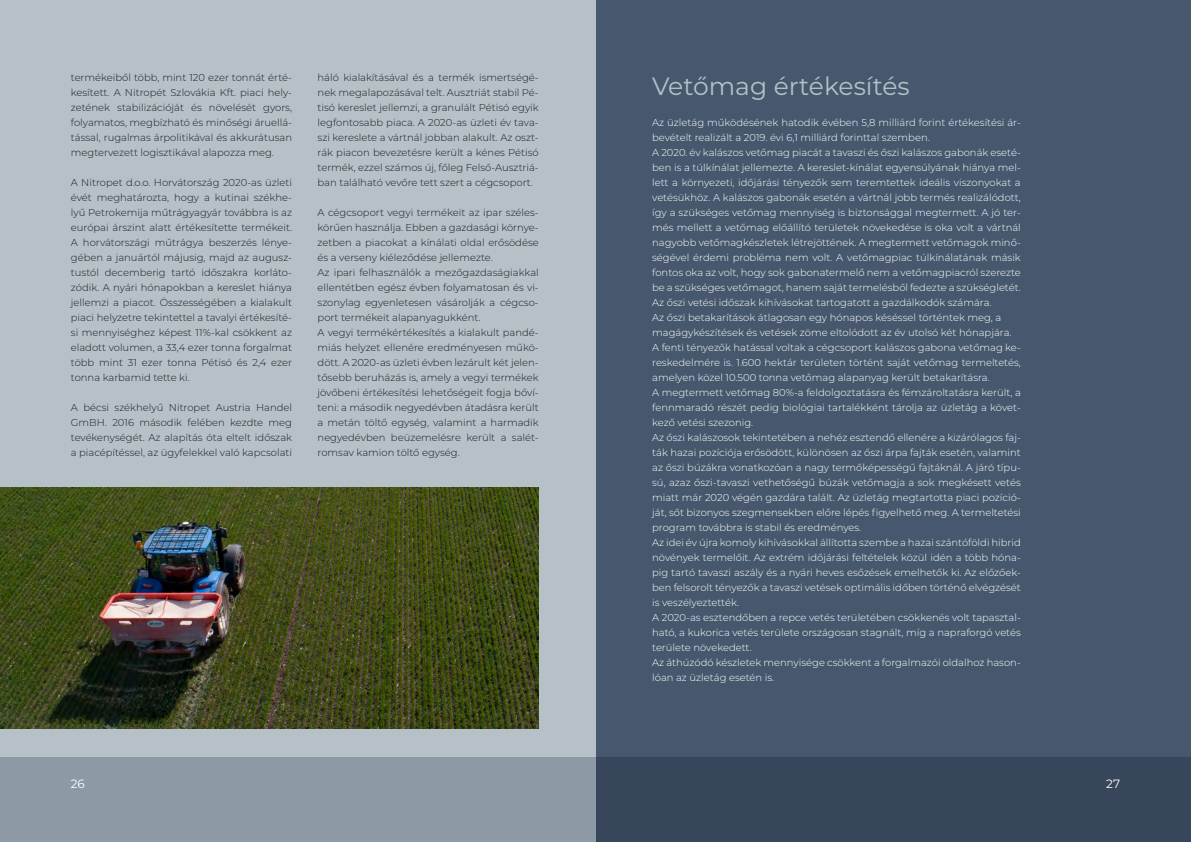
<style>
.page{position:relative;width:1191px;height:842px;background:#fff}
.page>*{position:absolute;margin:0;border:0;box-sizing:border-box;transform-origin:0 0}
.t1{font:25px "Montserrat";color:#b5c0c7}
.t2{font:12px "Montserrat";color:#fff}
.t3{font:300 10px/15px "Montserrat";color:#fff}
.t4{font:300 10px/15px "Montserrat";color:#1b1c20;text-align:justify}
</style>
<div class="page">
<div style="left:595px;top:0;width:596px;height:842px;background:#47586e"></div>
<div style="left:0;top:0;width:595px;height:842px;background:#b5c0c7"></div>
<svg style="left:0;top:757px;width:1191px;height:85px;background:#627080"></svg>
<img style="left:0;top:488px;width:539px;height:241px">
<p class="t4" style="left:71px;top:69px;width:223px">termékeiből több, mint 120 ezer tonnát érté&shy;kesített. A Nitropét Szlovákia Kft. piaci hely&shy;zetének stabilizációját és növelését gyors, folyamatos, megbízható és minőségi áruellá&shy;tással, rugalmas árpolitikával és akkurátusan megtervezett logisztikával alapozza meg.</p>
<p class="t4" style="left:71px;top:174px;width:223px">A Nitropet d.o.o. Horvátország 2020-as üzleti évét meghatározta, hogy a kutinai székhe&shy;lyű Petrokemija műtrágyagyár továbbra is az európai árszint alatt értékesítette termékeit.<br>A horvátországi műtrágya beszerzés lénye&shy;gében a januártól májusig, majd az augusz&shy;tustól decemberig tartó időszakra korláto&shy;zódik. A nyári hónapokban a kereslet hiánya jellemzi a piacot. Összességében a kialakult piaci helyzetre tekintettel a tavalyi értékesíté&shy;si mennyiséghez képest 11%-kal csökkent az eladott volumen, a 33,4 ezer tonna forgalmat több mint 31 ezer tonna Pétisó és 2,4 ezer tonna karbamid tette ki.</p>
<p class="t4" style="left:71px;top:399px;width:223px">A bécsi székhelyű Nitropet Austria Handel GmBH. 2016 második felében kezdte meg tevékenységét. Az alapítás óta eltelt időszak a piacépítéssel, az ügyfelekkel való kapcsolati</p>
<p class="t4" style="left:317px;top:69px;width:223px">háló kialakításával és a termék ismertségé&shy;nek megalapozásával telt. Ausztriát stabil Pé&shy;tisó kereslet jellemzi, a granulált Pétisó egyik legfontosabb piaca. A 2020-as üzleti év tava&shy;szi kereslete a vártnál jobban alakult. Az oszt&shy;rák piacon bevezetésre került a kénes Pétisó termék, ezzel számos új, főleg Felső-Ausztriá&shy;ban található vevőre tett szert a cégcsoport.</p>
<p class="t4" style="left:317px;top:204px;width:223px;text-align:left">A cégcsoport vegyi termékeit az ipar széles&shy;körűen használja. Ebben a gazdasági környe&shy;zetben a piacokat a kínálati oldal erősödése és a verseny kiéleződése jellemezte.<br>Az ipari felhasználók a mezőgazdaságiakkal ellentétben egész évben folyamatosan és vi&shy;szonylag egyenletesen vásárolják a cégcso&shy;port termékeit alapanyagukként.<br>A vegyi termékértékesítés a kialakult pandé&shy;miás helyzet ellenére eredményesen műkö&shy;dött. A 2020-as üzleti évben lezárult két jelen&shy;tősebb beruházás is, amely a vegyi termékek jövőbeni értékesítési lehetőségeit fogja bőví&shy;teni: a második negyedévben átadásra került a metán töltő egység, valamint a harmadik negyedévben beüzemelésre került a salét&shy;romsav kamion töltő egység.</p>
<h1 class="t1" style="left:652px;top:69px;width:259px">Vetőmag értékesítés</h1>
<p class="t3" style="left:652px;top:114px;width:370px">Az üzletág működésének hatodik évében 5,8 milliárd forint értékesítési ár&shy;bevételt realizált a 2019. évi 6,1 milliárd forinttal szemben.<br>A 2020. év kalászos vetőmag piacát a tavaszi és őszi kalászos gabonák eseté&shy;ben is a túlkínálat jellemezte. A kereslet-kínálat egyensúlyának hiánya mel&shy;lett a környezeti, időjárási tényezők sem teremtettek ideális viszonyokat a vetésükhöz. A kalászos gabonák esetén a vártnál jobb termés realizálódott, így a szükséges vetőmag mennyiség is biztonsággal megtermett. A jó ter&shy;més mellett a vetőmag előállító területek növekedése is oka volt a vártnál nagyobb vetőmagkészletek létrejöttének. A megtermett vetőmagok minő&shy;ségével érdemi probléma nem volt. A vetőmagpiac túlkínálatának másik fontos oka az volt, hogy sok gabonatermelő nem a vetőmagpiacról szerezte be a szükséges vetőmagot, hanem saját termelésből fedezte a szükségletét.<br>Az őszi vetési időszak kihívásokat tartogatott a gazdálkodók számára.<br>Az őszi betakarítások átlagosan egy hónapos késéssel történtek meg, a magágykészítések és vetések zöme eltolódott az év utolsó két hónapjára.<br>A fenti tényezők hatással voltak a cégcsoport kalászos gabona vetőmag ke&shy;reskedelmére is. 1.600 hektár területen történt saját vetőmag termeltetés, amelyen közel 10.500 tonna vetőmag alapanyag került betakarításra.<br>A megtermett vetőmag 80%-a feldolgoztatásra és fémzároltatásra került, a fennmaradó részét pedig biológiai tartalékként tárolja az üzletág a követ&shy;kező vetési szezonig.<br>Az őszi kalászosok tekintetében a nehéz esztendő ellenére a kizárólagos faj&shy;ták hazai pozíciója erősödött, különösen az őszi árpa fajták esetén, valamint az őszi búzákra vonatkozóan a nagy termőképességű fajtáknál. A járó típu&shy;sú, azaz őszi-tavaszi vethetőségű búzák vetőmagja a sok megkésett vetés miatt már 2020 végén gazdára talált. Az üzletág megtartotta piaci pozíció&shy;ját, sőt bizonyos szegmensekben előre lépés figyelhető meg. A termeltetési program továbbra is stabil és eredményes.<br>Az idei év újra komoly kihívásokkal állította szembe a hazai szántóföldi hibrid növények termelőit. Az extrém időjárási feltételek közül idén a több hóna&shy;pig tartó tavaszi aszály és a nyári heves esőzések emelhetők ki. Az előzőek&shy;ben felsorolt tényezők a tavaszi vetések optimális időben történő elvégzését is veszélyeztették.<br>A 2020-as esztendőben a repce vetés területében csökkenés volt tapasztal&shy;ható, a kukorica vetés területe országosan stagnált, míg a napraforgó vetés területe növekedett.<br>Az áthúzódó készletek mennyisége csökkent a forgalmazói oldalhoz hason&shy;lóan az üzletág esetén is.</p>
<p class="t2" style="left:71px;top:775px;width:15px">26</p>
<p class="t2" style="left:1106px;top:775px;width:15px">27</p>
</div>
